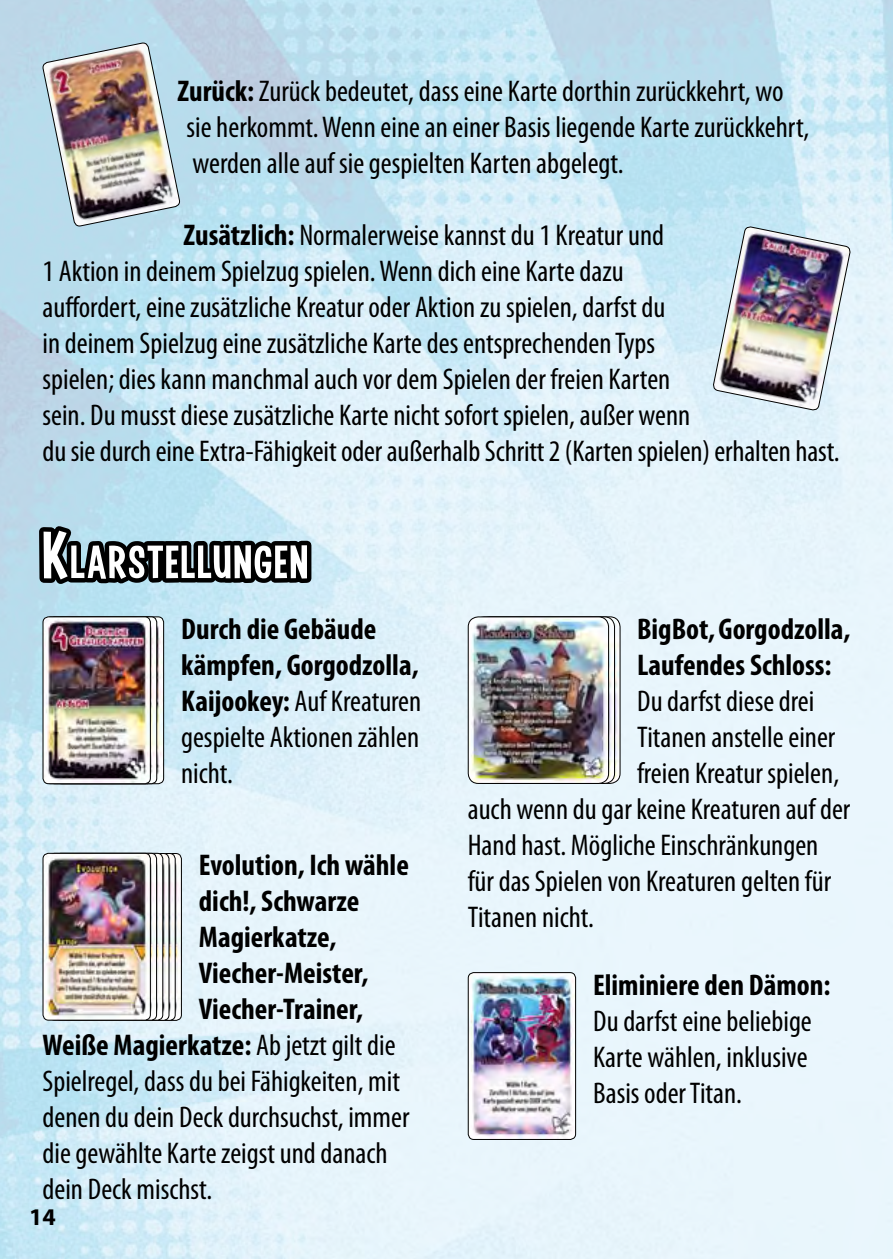
<style>
.page{position:relative;width:893px;height:1259px;background:#fff}
.page>*{position:absolute;margin:0;border:0;box-sizing:border-box;transform-origin:0 0}
.t1{font:50.4px "Curse Casual JVE";letter-spacing:.035em;color:#fff}
.t2{font:condensed 30px/36px "Myriad Pro";color:#000}
.t3{font:700 condensed 30px/36px "Myriad Pro";color:#000}
.t4{font:700 24px "Myriad Pro";color:#000}
.s1{font-weight:700}
.s2{font-size:72px}
.s3{font-weight:400}
</style>
<div class="page">
<img style="left:0;top:0;width:893px;height:1259px">
<img style="left:42px;top:42px;width:138px;height:189px">
<img style="left:712px;top:226px;width:139px;height:185px">
<svg style="left:34px;top:503px;width:282px;height:114px;background:#7d949d"></svg>
<img style="left:157px;top:617px;width:7px;height:166px">
<img style="left:150px;top:617px;width:7px;height:166px">
<img style="left:43px;top:617px;width:107px;height:166px">
<div style="left:43px;top:616px;width:108px;height:168px;border:1px solid #000;border-radius:6px"></div>
<img style="left:614px;top:617px;width:6px;height:166px">
<img style="left:609px;top:617px;width:5px;height:166px">
<img style="left:468px;top:617px;width:141px;height:166px">
<div style="left:468px;top:616px;width:141px;height:168px;border:1px solid #000;border-radius:10px"></div>
<img style="left:175px;top:853px;width:6px;height:167px">
<img style="left:169px;top:853px;width:6px;height:167px">
<img style="left:163px;top:853px;width:6px;height:167px">
<div style="left:61px;top:853px;width:108px;height:168px;border:1px solid #000;border-radius:6px"></div>
<img style="left:157px;top:853px;width:6px;height:167px">
<img style="left:150px;top:853px;width:7px;height:167px">
<img style="left:43px;top:853px;width:107px;height:167px">
<div style="left:43px;top:853px;width:108px;height:167px;border:1px solid #000;border-radius:6px"></div>
<img style="left:468px;top:972px;width:108px;height:167px">
<div style="left:468px;top:972px;width:108px;height:168px;border:1px solid #000;border-radius:6px"></div>
<p class="t2" style="left:187px;top:73px;width:624px;text-indent:-9px"><span class="s1">Zurück:</span> Zurück bedeutet, dass eine Karte dorthin zurückkehrt, wo sie herkommt. Wenn eine an einer Basis liegende Karte zurückkehrt, werden alle auf sie gespielten Karten abgelegt.</p>
<p class="t2" style="left:43px;top:217px;width:799px;text-indent:141px"><span class="s1">Zusätzlich:</span> Normalerweise kannst du 1 Kreatur und<br>1 Aktion in deinem Spielzug spielen. Wenn dich eine Karte dazu<br>auffordert, eine zusätzliche Kreatur oder Aktion zu spielen, darfst du<br>in deinem Spielzug eine zusätzliche Karte des entsprechenden Typs<br>spielen; dies kann manchmal auch vor dem Spielen der freien Karten<br>sein. Du musst diese zusätzliche Karte nicht sofort spielen, außer wenn<br>du sie durch eine Extra-Fähigkeit oder außerhalb Schritt 2 (Karten spielen) erhalten hast.</p>
<h1 class="t1" style="left:43px;top:536px;width:267px"><span class="s2">K</span>LARSTELLUNGEN</h1>
<p class="t3" style="left:181px;top:610px;width:242px">Durch die Gebäude kämpfen, Gorgodzolla,<br>Kaijookey: <span class="s3">Auf Kreaturen gespielte Aktionen zählen nicht.</span></p>
<p class="t3" style="left:637px;top:610px;width:215px">BigBot, Gorgodzolla,<br>Laufendes Schloss:</p>
<p class="t2" style="left:637px;top:682px;width:179px">Du darfst diese drei</p>
<p class="t2" style="left:637px;top:718px;width:200px">Titanen anstelle einer</p>
<p class="t2" style="left:637px;top:754px;width:204px">freien Kreatur spielen,</p>
<p class="t2" style="left:468px;top:790px;width:384px">auch wenn du gar keine Kreaturen auf der</p>
<p class="t2" style="left:468px;top:826px;width:352px">Hand hast. Mögliche Einschränkungen</p>
<p class="t2" style="left:468px;top:862px;width:365px">für das Spielen von Kreaturen gelten für</p>
<p class="t2" style="left:468px;top:898px;width:128px">Titanen nicht.</p>
<p class="t3" style="left:199px;top:846px;width:211px">Evolution, Ich wähle</p>
<p class="t3" style="left:199px;top:882px;width:162px">dich!, Schwarze</p>
<p class="t3" style="left:199px;top:918px;width:139px">Magierkatze,</p>
<p class="t3" style="left:199px;top:954px;width:171px">Viecher-Meister,</p>
<p class="t3" style="left:199px;top:990px;width:166px">Viecher-Trainer,</p>
<p class="t3" style="left:43px;top:1026px;width:355px">Weiße Magierkatze: <span class="s3">Ab jetzt gilt die</span></p>
<p class="t2" style="left:43px;top:1063px;width:359px">Spielregel, dass du bei Fähigkeiten, mit</p>
<p class="t2" style="left:43px;top:1099px;width:368px">denen du dein Deck durchsuchst, immer</p>
<p class="t2" style="left:43px;top:1135px;width:347px">die gewählte Karte zeigst und danach</p>
<p class="t2" style="left:43px;top:1171px;width:171px">dein Deck mischst.</p>
<p class="t3" style="left:593px;top:966px;width:239px">Eliminiere den Dämon:</p>
<p class="t2" style="left:593px;top:1002px;width:220px">Du darfst eine beliebige<br>Karte wählen, inklusive<br>Basis oder Titan.</p>
<p class="t4" style="left:29px;top:1201px;width:28px">14</p>
</div>
